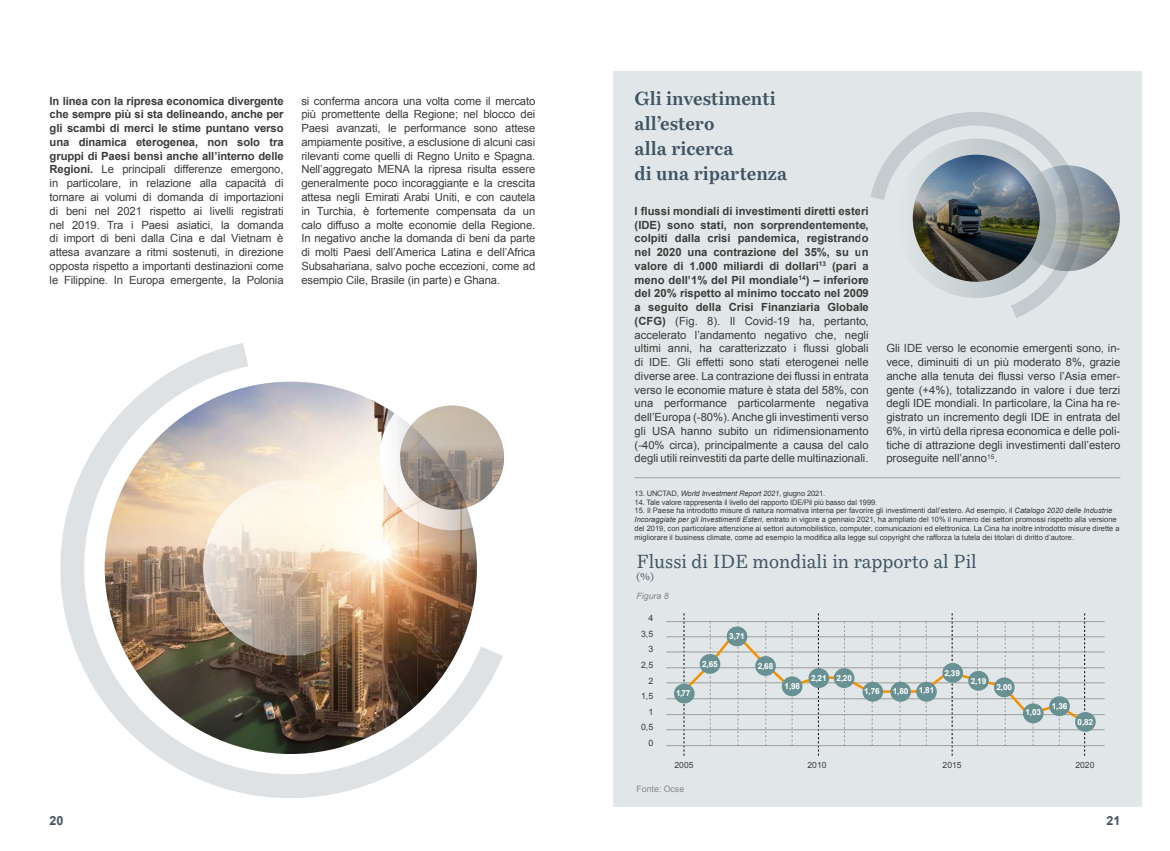
<style>
.page{position:relative;width:1170px;height:851px;background:#fff}
.page>*{position:absolute;margin:0;border:0;box-sizing:border-box;transform-origin:0 0}
.t1{font:700 18.75px/25px "Bressay";color:#415464}
.t2{font:18.75px "Bressay";color:#415464}
.t3{font:700 12.5px "Arial";color:#415464}
.t4{font:11.25px/13.8px "Arial";letter-spacing:-.005em;color:#3c3c3b;text-align:justify}
.t5{font:10px "Bressay";color:#415464}
.t6{font:8.75px "Arial";color:#3c3c3b}
.t7{font:8.75px "Arial";color:#878787}
.t8{font:italic 8.75px "Arial";color:#878787}
.t9{font:8.5px "Arial";color:#3c3c3b}
.t10{font:700 8.25px "Arial";letter-spacing:-.02em;color:#fff}
.t11{font:7.5px/8.8px "Arial";color:#3c3c3b}
.t12{font:italic 7.5px "Arial";letter-spacing:-.015em;color:#3c3c3b}
.s1{font-weight:700}
.s2{font-style:normal}
.s3{font-style:italic}
</style>
<div class="page">
<div style="left:613px;top:71px;width:528px;height:735px;background:#e1e7e8"></div>
<svg style="left:60px;top:343px;width:443px;height:455px"></svg>
<img style="left:105px;top:381px;width:372px;height:372px;border-radius:186px">
<svg style="left:203px;top:480px;width:175px;height:175px;background:#dfcfbc"></svg>
<svg style="left:379px;top:385px;width:145px;height:145px"></svg>
<img style="left:400px;top:405px;width:104px;height:104px">
<hr style="left:666px;top:729px;width:438px;height:1px;background:#9d9d9c">
<hr style="left:666px;top:714px;width:438px;height:1px;background:#9d9d9c">
<hr style="left:666px;top:698px;width:438px;height:1px;background:#9d9d9c">
<hr style="left:666px;top:682px;width:438px;height:1px;background:#9d9d9c">
<hr style="left:666px;top:667px;width:438px;height:1px;background:#9d9d9c">
<hr style="left:666px;top:651px;width:438px;height:1px;background:#9d9d9c">
<hr style="left:666px;top:636px;width:438px;height:1px;background:#9d9d9c">
<hr style="left:666px;top:745px;width:438px;height:1px;background:#9d9d9c">
<hr style="left:666px;top:621px;width:438px;height:1px;background:#9d9d9c">
<svg style="left:678px;top:613px;width:409px;height:142px"></svg>
<div style="left:674px;top:683px;width:20px;height:20px;background:#689193;border-radius:50%"></div>
<div style="left:726px;top:626px;width:21px;height:20px;background:#689193;border-radius:50%"></div>
<div style="left:781px;top:676px;width:21px;height:20px;background:#689193;border-radius:50%"></div>
<div style="left:755px;top:656px;width:20px;height:19px;background:#689193;border-radius:50%"></div>
<div style="left:808px;top:668px;width:21px;height:20px;background:#689193;border-radius:50%"></div>
<div style="left:833px;top:668px;width:21px;height:20px;background:#689193;border-radius:50%"></div>
<div style="left:862px;top:681px;width:21px;height:20px;background:#689193;border-radius:50%"></div>
<div style="left:890px;top:681px;width:20px;height:20px;background:#689193;border-radius:50%"></div>
<div style="left:916px;top:681px;width:20px;height:20px;background:#689193;border-radius:50%"></div>
<div style="left:942px;top:662px;width:20px;height:20px;background:#689193;border-radius:50%"></div>
<div style="left:968px;top:670px;width:20px;height:20px;background:#689193;border-radius:50%"></div>
<div style="left:993px;top:677px;width:21px;height:20px;background:#689193;border-radius:50%"></div>
<div style="left:1022px;top:703px;width:21px;height:20px;background:#689193;border-radius:50%"></div>
<div style="left:1049px;top:696px;width:20px;height:20px;background:#689193;border-radius:50%"></div>
<div style="left:1074px;top:712px;width:21px;height:19px;background:#689193;border-radius:50%"></div>
<div style="left:699px;top:654px;width:21px;height:19px;background:#689193;border-radius:50%"></div>
<img style="left:1092px;top:172px;width:27px;height:93px">
<svg style="left:871px;top:112px;width:221px;height:206px"></svg>
<hr style="left:634px;top:477px;width:486px;height:1px;background:#9d9d9c">
<p class="t4" style="left:50px;top:94px;width:235px"><span class="s1">In linea con la ripresa economica divergente che sempre più si sta delineando, anche per gli scambi di merci le stime puntano verso una dinamica eterogenea, non solo tra gruppi di Paesi bensì anche all’interno delle Regioni.</span> Le principali differenze emergono, in particolare, in relazione alla capacità di tornare ai volumi di domanda di importazioni di beni nel 2021 rispetto ai livelli registrati nel 2019. Tra i Paesi asiatici, la domanda di import di beni dalla Cina e dal Vietnam è attesa avanzare a ritmi sostenuti, in direzione opposta rispetto a importanti destinazioni come le Filippine. In Europa emergente, la Polonia</p>
<p class="t4" style="left:301px;top:94px;width:235px">si conferma ancora una volta come il mercato più promettente della Regione; nel blocco dei Paesi avanzati, le performance sono attese ampiamente positive, a esclusione di alcuni casi rilevanti come quelli di Regno Unito e Spagna.<br>Nell’aggregato MENA la ripresa risulta essere generalmente poco incoraggiante e la crescita attesa negli Emirati Arabi Uniti, e con cautela in Turchia, è fortemente compensata da un calo diffuso a molte economie della Regione.<br>In negativo anche la domanda di beni da parte di molti Paesi dell’America Latina e dell’Africa Subsahariana, salvo poche eccezioni, come ad esempio Cile, Brasile (in parte) e Ghana.</p>
<p class="t1" style="left:634px;top:86px;width:142px">Gli investimenti all’estero</p>
<p class="t1" style="left:634px;top:136px;width:100px">alla ricerca</p>
<p class="t1" style="left:634px;top:161px;width:154px">di una ripartenza</p>
<p class="t4" style="left:634px;top:204px;width:235px"><span class="s1">I flussi mondiali di investimenti diretti esteri (IDE) sono stati, non sorprendentemente, colpiti dalla crisi pandemica, registrando nel 2020 una contrazione del 35%, su un valore di 1.000 miliardi di dollari</span><sup>13</sup> <span class="s1">(pari a meno dell’1% del Pil mondiale</span><sup>14</sup><span class="s1">) – inferiore del 20% rispetto al minimo toccato nel 2009 a seguito della Crisi Finanziaria Globale (CFG)</span> (Fig. 8). Il Covid-19 ha, pertanto, accelerato l’andamento negativo che, negli ultimi anni, ha caratterizzato i flussi globali di IDE. Gli effetti sono stati eterogenei nelle diverse aree. La contrazione dei flussi in entrata verso le economie mature è stata del 58%, con una performance particolarmente negativa dell’Europa (-80%). Anche gli investimenti verso gli USA hanno subito un ridimensionamento (-40% circa), principalmente a causa del calo degli utili reinvestiti da parte delle multinazionali.</p>
<p class="t4" style="left:886px;top:341px;width:235px">Gli IDE verso le economie emergenti sono, in&shy;vece, diminuiti di un più moderato 8%, grazie anche alla tenuta dei flussi verso l’Asia emer&shy;gente (+4%), totalizzando in valore i due terzi degli IDE mondiali. In particolare, la Cina ha re&shy;gistrato un incremento degli IDE in entrata del 6%, in virtù della ripresa economica e delle poli&shy;tiche di attrazione degli investimenti dall’estero proseguite nell’anno<sup>15</sup>.</p>
<p class="t12" style="left:634px;top:488px;width:192px"><span class="s2">13. UNCTAD,</span> World Investment Report 2021<span class="s2">, giugno 2021.</span></p>
<p class="t11" style="left:634px;top:497px;width:244px">14. Tale valore rappresenta il livello del rapporto IDE/Pil più basso dal 1999.</p>
<p class="t11" style="left:634px;top:506px;width:486px">15. Il Paese ha introdotto misure di natura normativa interna per favorire gli investimenti dall’estero. Ad esempio, il <span class="s3">Catalogo 2020 delle Industrie Incoraggiate per gli Investimenti Esteri</span>, entrato in vigore a gennaio 2021, ha ampliato del 10% il numero dei settori promossi rispetto alla versione del 2019, con particolare attenzione ai settori automobilistico, computer, comunicazioni ed elettronica. La Cina ha inoltre introdotto misure dirette a migliorare il business climate, come ad esempio la modifica alla legge sul copyright che rafforza la tutela dei titolari di diritto d’autore.</p>
<p class="t2" style="left:636px;top:549px;width:342px">Flussi di IDE mondiali in rapporto al Pil</p>
<p class="t5" style="left:636px;top:570px;width:19px">(%)</p>
<p class="t8" style="left:636px;top:590px;width:34px">Figura 8</p>
<p class="t6" style="left:648px;top:612px;width:6px">4</p>
<p class="t6" style="left:641px;top:627px;width:14px">3,5</p>
<p class="t6" style="left:648px;top:643px;width:6px">3</p>
<p class="t6" style="left:641px;top:659px;width:14px">2,5</p>
<p class="t6" style="left:648px;top:674px;width:6px">2</p>
<p class="t6" style="left:641px;top:690px;width:14px">1,5</p>
<p class="t6" style="left:648px;top:705px;width:6px">1</p>
<p class="t6" style="left:641px;top:721px;width:14px">0,5</p>
<p class="t6" style="left:648px;top:737px;width:6px">0</p>
<p class="t10" style="left:676px;top:688px;width:16px">1,77</p>
<p class="t10" style="left:702px;top:658px;width:17px">2,65</p>
<p class="t10" style="left:729px;top:631px;width:17px">3,71</p>
<p class="t10" style="left:757px;top:660px;width:17px">2,68</p>
<p class="t10" style="left:784px;top:681px;width:17px">1,98</p>
<p class="t10" style="left:811px;top:672px;width:17px">2,21</p>
<p class="t10" style="left:836px;top:672px;width:17px">2,20</p>
<p class="t10" style="left:864px;top:685px;width:17px">1,76</p>
<p class="t10" style="left:892px;top:685px;width:17px">1,80</p>
<p class="t10" style="left:918px;top:685px;width:17px">1,81</p>
<p class="t10" style="left:944px;top:667px;width:17px">2,39</p>
<p class="t10" style="left:970px;top:675px;width:17px">2,19</p>
<p class="t10" style="left:996px;top:681px;width:17px">2,00</p>
<p class="t10" style="left:1025px;top:707px;width:17px">1,03</p>
<p class="t10" style="left:1051px;top:700px;width:17px">1,36</p>
<p class="t10" style="left:1077px;top:716px;width:17px">0,82</p>
<p class="t9" style="left:674px;top:759px;width:21px">2005</p>
<p class="t9" style="left:807px;top:759px;width:21px">2010</p>
<p class="t9" style="left:942px;top:759px;width:21px">2015</p>
<p class="t9" style="left:1075px;top:759px;width:21px">2020</p>
<p class="t7" style="left:636px;top:782px;width:49px">Fonte: Ocse</p>
<p class="t3" style="left:50px;top:811px;width:15px">20</p>
<p class="t3" style="left:1106px;top:811px;width:15px">21</p>
</div>
